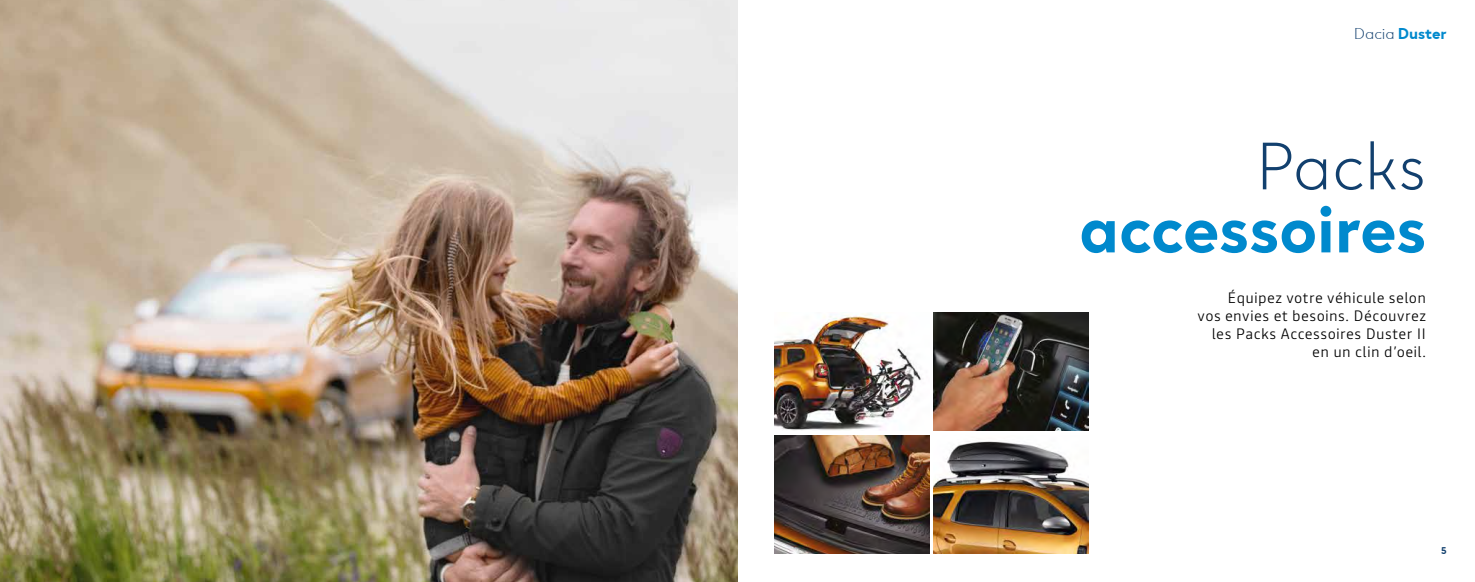
<style>
.page{position:relative;width:1475px;height:582px;background:#fff}
.page>*{position:absolute;margin:0;border:0;box-sizing:border-box;transform-origin:0 0}
.t1{font:700 68px "Dacia Spirit";letter-spacing:-.005em;color:#0089cd}
.t2{font:300 68px "Dacia Spirit";letter-spacing:-.005em;color:#12406e}
.t3{font:700 16px "Dacia Spirit";letter-spacing:-.005em;color:#0089cd}
.t4{font:300 15px/18px "Read";letter-spacing:.025em;color:#000;text-align:right}
.t5{font:700 10px "Dacia Spirit";color:#12406e}
.s1{font-weight:300;color:#12406e}
</style>
<div class="page">
<img style="left:0;top:0;width:737px;height:581px">
<img style="left:774px;top:313px;width:148px;height:117px">
<img style="left:774px;top:435px;width:155px;height:118px">
<img style="left:933px;top:312px;width:155px;height:118px">
<img style="left:933px;top:441px;width:155px;height:112px">
<p class="t3" style="left:1353px;top:24px;width:94px"><span class="s1">Dacia</span> Duster</p>
<h1 class="t2" style="left:1255px;top:113px;width:172px">Packs</h1>
<h1 class="t1" style="left:1079px;top:189px;width:348px">accessoires</h1>
<p class="t4" style="left:1197px;top:288px;width:230px">Équipez votre véhicule selon<br>vos envies et besoins. Découvrez les Packs Accessoires Duster II en un clin d’oeil.</p>
<p class="t5" style="left:1440px;top:543px;width:7px">5</p>
</div>
